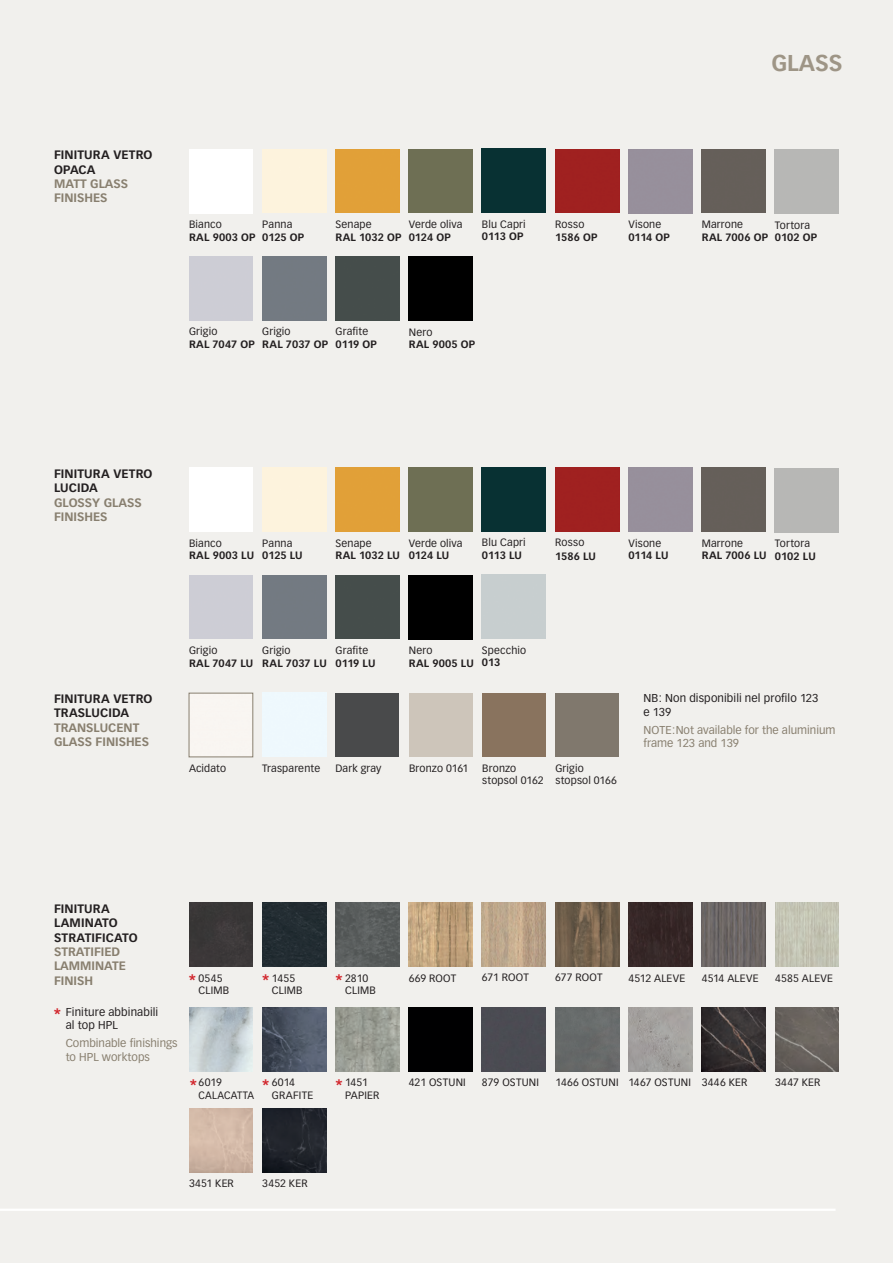
<style>
.page{position:relative;width:893px;height:1263px;background:#f1f0ed}
.page>*{position:absolute;margin:0;border:0;box-sizing:border-box;transform-origin:0 0}
.t1{font:700 22.5px "Vectora LT Std";color:#9e9586}
.t2{font:900 15px "Vectora LH";color:#d1232a}
.t3{font:700 12px/14.4px "Vectora LT Std";letter-spacing:.01em;color:#231f20}
.t4{font:700 12px/14.4px "Vectora LT Std";color:#887f6f}
.t5{font:11.25px/13.5px "Vectora LH";color:#887f6f}
.t6{font:11.25px/13.5px "Vectora LH";letter-spacing:.01em;color:#231f20}
.t7{font:10.5px/12.6px "Vectora LH";letter-spacing:.015em;color:#231f20}
.t8{font:700 10.5px "Vectora LT Std";letter-spacing:.005em;color:#231f20}
.t9{font:700 10.5px "Vectora LT Std";letter-spacing:.025em;color:#231f20}
</style>
<div class="page">
<div style="left:189px;top:149px;width:64px;height:64px;background:#fff"></div>
<div style="left:555px;top:149px;width:64px;height:64px;background:#a02120"></div>
<div style="left:262px;top:149px;width:64px;height:64px;background:#fdf3dd"></div>
<div style="left:335px;top:149px;width:64px;height:64px;background:#e1a038"></div>
<div style="left:409px;top:149px;width:63px;height:64px;background:#6e6f54"></div>
<div style="left:335px;top:256px;width:64px;height:64px;background:#454d4b"></div>
<div style="left:409px;top:257px;width:63px;height:63px;background:#000"></div>
<div style="left:482px;top:149px;width:64px;height:64px;background:#083133"></div>
<div style="left:189px;top:468px;width:64px;height:64px;background:#fff"></div>
<div style="left:555px;top:468px;width:64px;height:63px;background:#a02120"></div>
<div style="left:262px;top:468px;width:64px;height:63px;background:#fdf3dd"></div>
<div style="left:335px;top:468px;width:64px;height:63px;background:#e1a038"></div>
<div style="left:409px;top:468px;width:63px;height:63px;background:#6e6f54"></div>
<div style="left:335px;top:575px;width:64px;height:64px;background:#454d4b"></div>
<div style="left:409px;top:575px;width:63px;height:64px;background:#000"></div>
<div style="left:482px;top:467px;width:64px;height:64px;background:#083133"></div>
<div style="left:189px;top:693px;width:64px;height:64px;border:1px solid #887f6f"></div>
<div style="left:409px;top:693px;width:64px;height:64px;background:#cdc5ba"></div>
<div style="left:262px;top:693px;width:64px;height:64px;background:#eef8fd"></div>
<div style="left:482px;top:693px;width:64px;height:64px;background:#89735e"></div>
<div style="left:335px;top:693px;width:64px;height:64px;background:#494a4b"></div>
<div style="left:555px;top:693px;width:64px;height:64px;background:#80786d"></div>
<img style="left:189px;top:1108px;width:64px;height:64px">
<img style="left:555px;top:903px;width:64px;height:63px">
<div style="left:628px;top:903px;width:64px;height:63px;background:#352727"></div>
<img style="left:262px;top:1108px;width:64px;height:64px">
<div style="left:189px;top:903px;width:64px;height:63px;background:#3a3738"></div>
<div style="left:262px;top:903px;width:64px;height:63px;background:#222c32"></div>
<img style="left:335px;top:903px;width:64px;height:63px">
<img style="left:482px;top:902px;width:64px;height:64px">
<img style="left:702px;top:903px;width:63px;height:63px">
<img style="left:775px;top:903px;width:64px;height:63px">
<img style="left:189px;top:1007px;width:64px;height:64px">
<img style="left:262px;top:1007px;width:64px;height:64px">
<img style="left:335px;top:1007px;width:64px;height:64px">
<div style="left:409px;top:1007px;width:63px;height:64px;background:#000001"></div>
<div style="left:482px;top:1007px;width:64px;height:64px;background:#4b4b53"></div>
<img style="left:628px;top:1007px;width:64px;height:64px">
<img style="left:702px;top:1007px;width:63px;height:64px">
<img style="left:775px;top:1007px;width:64px;height:64px">
<img style="left:409px;top:903px;width:63px;height:63px">
<hr style="left:0;top:1208px;width:836px;height:3px;background:#fff">
<p class="t3" style="left:54px;top:148px;width:100px">FINITURA VETRO<br>OPACA</p>
<p class="t4" style="left:54px;top:177px;width:76px">MATT GLASS<br>FINISHES</p>
<h1 class="t1" style="left:771px;top:50px;width:73px">GLASS</h1>
<p class="t7" style="left:189px;top:218px;width:34px">Bianco</p>
<p class="t9" style="left:189px;top:231px;width:68px">RAL 9003 OP</p>
<p class="t7" style="left:262px;top:218px;width:32px">Panna</p>
<p class="t8" style="left:262px;top:231px;width:43px">0125 OP</p>
<p class="t7" style="left:409px;top:218px;width:55px">Verde oliva</p>
<p class="t8" style="left:409px;top:231px;width:44px">0124 OP</p>
<p class="t7" style="left:335px;top:218px;width:38px">Senape</p>
<p class="t8" style="left:335px;top:231px;width:68px">RAL 1032 OP</p>
<p class="t7" style="left:482px;top:218px;width:45px">Blu Capri</p>
<p class="t8" style="left:482px;top:230px;width:43px">0113 OP</p>
<p class="t7" style="left:555px;top:218px;width:31px">Rosso</p>
<p class="t8" style="left:555px;top:231px;width:44px">1586 OP</p>
<p class="t7" style="left:628px;top:218px;width:34px">Visone</p>
<p class="t8" style="left:628px;top:230px;width:43px">0114 OP</p>
<p class="t7" style="left:702px;top:218px;width:43px">Marrone</p>
<p class="t9" style="left:702px;top:230px;width:68px">RAL 7006 OP</p>
<p class="t7" style="left:775px;top:219px;width:37px">Tortora</p>
<p class="t8" style="left:775px;top:231px;width:44px">0102 OP</p>
<p class="t7" style="left:189px;top:325px;width:30px">Grigio</p>
<p class="t8" style="left:189px;top:338px;width:67px">RAL 7047 OP</p>
<p class="t7" style="left:335px;top:325px;width:34px">Grafite</p>
<p class="t8" style="left:335px;top:338px;width:43px">0119 OP</p>
<p class="t7" style="left:262px;top:325px;width:30px">Grigio</p>
<p class="t8" style="left:262px;top:338px;width:68px">RAL 7037 OP</p>
<p class="t7" style="left:409px;top:326px;width:25px">Nero</p>
<p class="t8" style="left:409px;top:338px;width:68px">RAL 9005 OP</p>
<p class="t3" style="left:54px;top:466px;width:100px">FINITURA VETRO<br>LUCIDA</p>
<p class="t4" style="left:54px;top:495px;width:89px">GLOSSY GLASS<br>FINISHES</p>
<p class="t3" style="left:54px;top:691px;width:100px">FINITURA VETRO<br>TRASLUCIDA</p>
<p class="t4" style="left:54px;top:720px;width:97px">TRANSLUCENT<br>GLASS FINISHES</p>
<p class="t7" style="left:189px;top:537px;width:34px">Bianco</p>
<p class="t8" style="left:189px;top:549px;width:67px">RAL 9003 LU</p>
<p class="t7" style="left:262px;top:537px;width:32px">Panna</p>
<p class="t8" style="left:262px;top:549px;width:42px">0125 LU</p>
<p class="t7" style="left:335px;top:537px;width:38px">Senape</p>
<p class="t8" style="left:335px;top:549px;width:66px">RAL 1032 LU</p>
<p class="t7" style="left:409px;top:537px;width:55px">Verde oliva</p>
<p class="t8" style="left:409px;top:549px;width:42px">0124 LU</p>
<p class="t7" style="left:482px;top:536px;width:45px">Blu Capri</p>
<p class="t8" style="left:482px;top:549px;width:41px">0113 LU</p>
<p class="t7" style="left:555px;top:536px;width:31px">Rosso</p>
<p class="t8" style="left:555px;top:550px;width:42px">1586 LU</p>
<p class="t7" style="left:628px;top:537px;width:34px">Visone</p>
<p class="t8" style="left:628px;top:549px;width:42px">0114 LU</p>
<p class="t7" style="left:702px;top:537px;width:43px">Marrone</p>
<p class="t8" style="left:702px;top:549px;width:66px">RAL 7006 LU</p>
<p class="t7" style="left:775px;top:537px;width:37px">Tortora</p>
<p class="t8" style="left:775px;top:550px;width:42px">0102 LU</p>
<p class="t7" style="left:189px;top:644px;width:30px">Grigio</p>
<p class="t8" style="left:189px;top:656px;width:66px">RAL 7047 LU</p>
<p class="t7" style="left:262px;top:644px;width:30px">Grigio</p>
<p class="t8" style="left:262px;top:656px;width:66px">RAL 7037 LU</p>
<p class="t7" style="left:335px;top:644px;width:34px">Grafite</p>
<p class="t8" style="left:335px;top:656px;width:41px">0119 LU</p>
<p class="t7" style="left:409px;top:644px;width:25px">Nero</p>
<p class="t8" style="left:409px;top:657px;width:67px">RAL 9005 LU</p>
<p class="t7" style="left:482px;top:644px;width:46px">Specchio</p>
<p class="t8" style="left:482px;top:656px;width:20px">013</p>
<p class="t7" style="left:189px;top:762px;width:39px">Acidato</p>
<p class="t7" style="left:262px;top:762px;width:59px">Trasparente</p>
<p class="t7" style="left:409px;top:762px;width:61px">Bronzo 0161</p>
<p class="t7" style="left:482px;top:762px;width:63px">Bronzo stopsol 0162</p>
<p class="t7" style="left:335px;top:762px;width:47px">Dark gray</p>
<p class="t7" style="left:555px;top:762px;width:63px">Grigio stopsol 0166</p>
<p class="t6" style="left:643px;top:692px;width:177px">NB: Non disponibili nel profilo 123 e 139</p>
<p class="t5" style="left:643px;top:723px;width:194px">NOTE:Not available for the aluminium frame 123 and 139</p>
<p class="t3" style="left:54px;top:901px;width:85px">FINITURA<br>LAMINATO<br>STRATIFICATO</p>
<p class="t4" style="left:54px;top:944px;width:73px">STRATIFIED<br>LAMMINATE<br>FINISH</p>
<p class="t6" style="left:66px;top:1005px;width:94px">Finiture abbinabili al top HPL</p>
<p class="t5" style="left:66px;top:1036px;width:113px">Combinable finishings to HPL worktops</p>
<h2 class="t2" style="left:54px;top:1004px;width:9px">*</h2>
<p class="t7" style="left:199px;top:972px;width:32px">0545<br>CLIMB</p>
<h2 class="t2" style="left:189px;top:971px;width:9px">*</h2>
<p class="t7" style="left:272px;top:972px;width:32px">1455<br>CLIMB</p>
<p class="t7" style="left:345px;top:972px;width:32px">2810<br>CLIMB</p>
<h2 class="t2" style="left:262px;top:971px;width:9px">*</h2>
<h2 class="t2" style="left:335px;top:971px;width:9px">*</h2>
<p class="t7" style="left:199px;top:1076px;width:57px">6019<br>CALACATTA</p>
<p class="t7" style="left:272px;top:1076px;width:43px">6014<br>GRAFITE</p>
<p class="t7" style="left:345px;top:1076px;width:36px">1451<br>PAPIER</p>
<h2 class="t2" style="left:190px;top:1075px;width:9px">*</h2>
<h2 class="t2" style="left:262px;top:1075px;width:9px">*</h2>
<h2 class="t2" style="left:335px;top:1075px;width:9px">*</h2>
<p class="t7" style="left:409px;top:972px;width:49px">669 ROOT</p>
<p class="t7" style="left:482px;top:971px;width:48px">671 ROOT</p>
<p class="t7" style="left:702px;top:972px;width:58px">4514 ALEVE</p>
<p class="t7" style="left:775px;top:972px;width:59px">4585 ALEVE</p>
<p class="t7" style="left:555px;top:971px;width:49px">677 ROOT</p>
<p class="t7" style="left:628px;top:971px;width:58px">4512 ALEVE</p>
<p class="t7" style="left:409px;top:1076px;width:59px">421 OSTUNI</p>
<p class="t7" style="left:482px;top:1076px;width:59px">879 OSTUNI</p>
<p class="t7" style="left:555px;top:1076px;width:193px">1466 OSTUNI 1467 OSTUNI 3446 KER</p>
<p class="t7" style="left:775px;top:1076px;width:47px">3447 KER</p>
<p class="t7" style="left:189px;top:1177px;width:46px">3451 KER</p>
<p class="t7" style="left:262px;top:1177px;width:47px">3452 KER</p>
</div>
